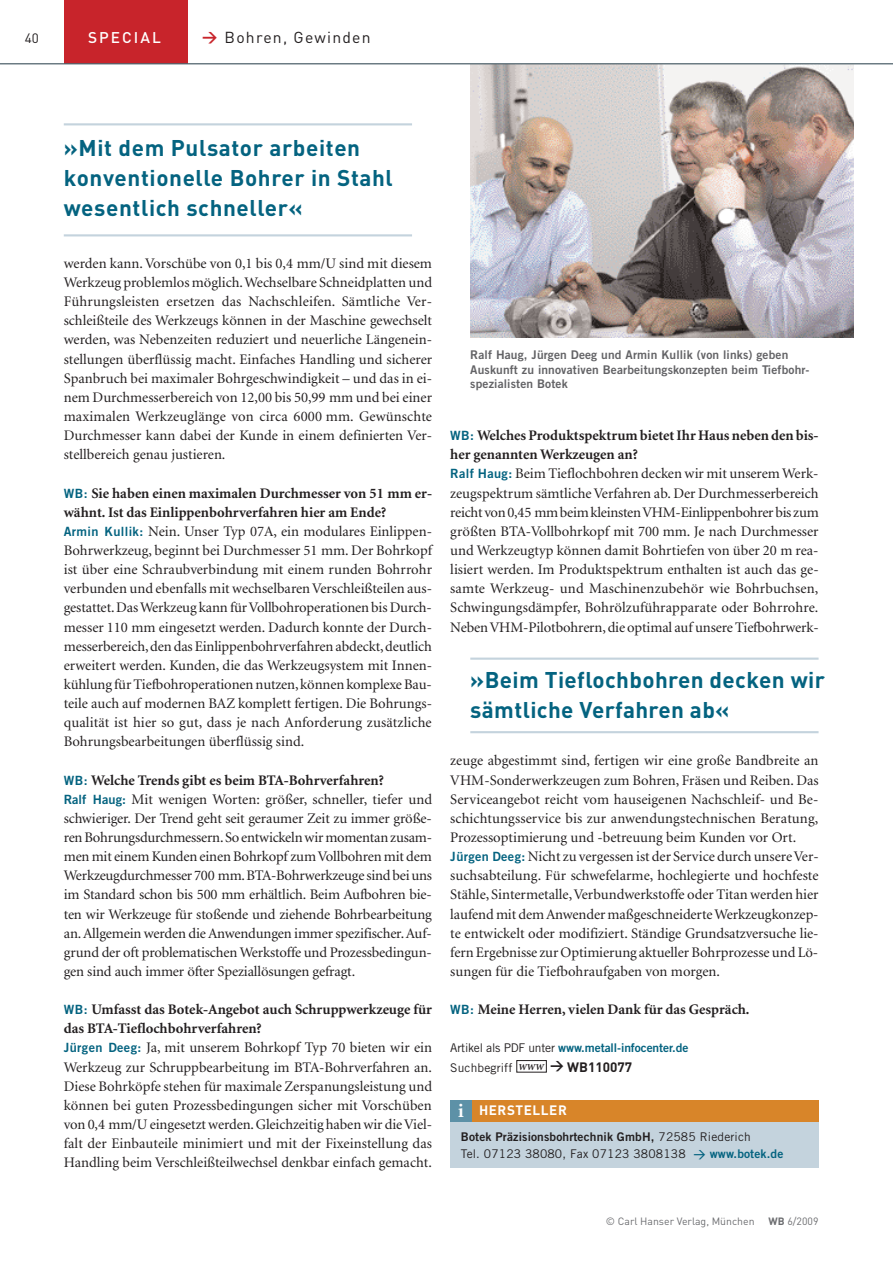
<style>
.page{position:relative;width:893px;height:1263px;background:#fff}
.page>*{position:absolute;margin:0;border:0;box-sizing:border-box;transform-origin:0 0}
.t1{font:700 22.5px/29.7px "DIN";letter-spacing:.025em;color:#046380}
.t2{font:15.75px "DIN";letter-spacing:.08em;color:#231f20}
.t3{font:500 15.3px "DIN";letter-spacing:.135em;color:#fff}
.t4{font:14.7px/19.2px "Minion";color:#231f20}
.t5{font:700 14.7px "Minion";color:#231f20}
.t6{font:700 13.5px "DIN";letter-spacing:.045em;color:#fff}
.t7{font:13.5px "DIN";color:#231f20}
.t8{font:12px/14.9px "Trade Gothic Bold Two";letter-spacing:.01em;color:#636366}
.t9{font:12px "Trade Gothic";letter-spacing:.01em;color:#231f20}
.t10{font:12px "Trade Gothic Bold Two";letter-spacing:.01em;color:#231f20}
.t11{font:12px "Trade Gothic Bold Two";letter-spacing:-.005em;color:#046380}
.t12{font:10.5px "DIN";color:#6c6d70}
.s1{font-weight:700;font-size:15px;color:#c8242b}
.s2{font-family:"Trade Gothic Bold Two";font-size:12.75px;color:#046380}
.s3{font-weight:700}
.s4{font-family:"Trade Gothic Bold Two";font-weight:400;font-size:12.75px;color:#046380}
.s5{font-family:"Trade Gothic";color:#231f20}
.s6{font-family:"Minion";font-weight:700;font-style:italic;font-size:9px}
.s7{font-family:"DIN";font-weight:700;font-size:13.5px}
.s8{font-family:"Minion";font-size:19.5px}
.s9{font-family:"Trade Gothic"}
.s10{font-family:"DIN";font-weight:500;color:#046380}
.s11{font-family:"Trade Gothic Bold Two";color:#046380}
</style>
<div class="page">
<div style="left:64px;top:0;width:124px;height:64px;background:#c8242b"></div>
<div style="left:516px;top:1060px;width:31px;height:12px;border:1px solid #231f20"></div>
<hr style="left:470px;top:731px;width:349px;height:2px;background:#c4d3dd">
<hr style="left:470px;top:658px;width:349px;height:2px;background:#c4d3dd">
<img style="left:470px;top:65px;width:383px;height:272px">
<hr style="left:64px;top:234px;width:348px;height:2px;background:#c4d3dd">
<hr style="left:64px;top:123px;width:348px;height:2px;background:#c4d3dd">
<hr style="left:0;top:63px;width:893px;height:1px;background:#53656e">
<div style="left:450px;top:1121px;width:369px;height:46px;background:#c4d3dd"></div>
<div style="left:472px;top:1100px;width:347px;height:21px;background:#d88529"></div>
<div style="left:450px;top:1100px;width:22px;height:21px;background:#5d91a7"></div>
<p class="t7" style="left:25px;top:31px;width:16px">40</p>
<p class="t3" style="left:88px;top:29px;width:74px">SPECIAL</p>
<p class="t2" style="left:202px;top:29px;width:170px"><span class="s1">&gt;</span> Bohren, Gewinden</p>
<h1 class="t1" style="left:64px;top:134px;width:331px">»Mit dem Pulsator arbeiten konventionelle Bohrer in Stahl wesentlich schneller«</h1>
<p class="t4" style="left:64px;top:255px;width:370px;text-align:justify">werden kann. Vorschübe von 0,1 bis 0,4 mm/U sind mit diesem Werkzeug problemlos möglich.Wechselbare Schneidplatten und Führungsleisten ersetzen das Nachschleifen. Sämtliche Ver&shy;schleißteile des Werkzeugs können in der Maschine gewechselt werden, was Nebenzeiten reduziert und neuerliche Längenein&shy;stellungen überflüssig macht. Einfaches Handling und sicherer Spanbruch bei maximaler Bohrgeschwindigkeit – und das in ei&shy;nem Durchmesserbereich von 12,00 bis 50,99 mm und bei einer maximalen Werkzeuglänge von circa 6000 mm. Gewünschte Durchmesser kann dabei der Kunde in einem definierten Ver&shy;stellbereich genau justieren.</p>
<p class="t4" style="left:64px;top:484px;width:370px"><span class="s2">WB:</span> <span class="s3">Sie haben einen maximalen Durchmesser von 51 mm er&shy;wähnt. Ist das Einlippenbohrverfahren hier am Ende?<br></span><span class="s2">Armin Kullik:</span> Nein. Unser Typ 07A, ein modulares Einlippen-Bohrwerkzeug, beginnt bei Durchmesser 51 mm. Der Bohrkopf ist über eine Schraubverbindung mit einem runden Bohrrohr verbunden und ebenfalls mit wechselbaren Verschleißteilen aus&shy;gestattet.Das Werkzeug kann für Vollbohroperationen bis Durch&shy;messer 110 mm eingesetzt werden. Dadurch konnte der Durch&shy;messerbereich,den das Einlippenbohrverfahren abdeckt,deutlich erweitert werden. Kunden, die das Werkzeugsystem mit Innen&shy;kühlung für Tiefbohroperationen nutzen,können komplexe Bau&shy;teile auch auf modernen BAZ komplett fertigen. Die Bohrungs&shy;qualität ist hier so gut, dass je nach Anforderung zusätzliche Bohrungsbearbeitungen überflüssig sind.</p>
<p class="t4" style="left:64px;top:771px;width:370px"><span class="s2">WB:</span> <span class="s3">Welche Trends gibt es beim BTA-Bohrverfahren?<br></span><span class="s2">Ralf Haug:</span> Mit wenigen Worten: größer, schneller, tiefer und schwieriger. Der Trend geht seit geraumer Zeit zu immer größe&shy;ren Bohrungsdurchmessern.So entwickeln wir momentan zusam&shy;men mit einem Kunden einen Bohrkopf zum Vollbohren mit dem Werkzeugdurchmesser 700 mm.BTA-Bohrwerkzeuge sind bei uns im Standard schon bis 500 mm erhältlich. Beim Aufbohren bie&shy;ten wir Werkzeuge für stoßende und ziehende Bohrbearbeitung an. Allgemein werden die Anwendungen immer spezifischer. Auf&shy;grund der oft problematischen Werkstoffe und Prozessbedingun&shy;gen sind auch immer öfter Speziallösungen gefragt.</p>
<p class="t4" style="left:64px;top:1001px;width:370px"><span class="s2">WB:</span> <span class="s3">Umfasst das Botek-Angebot auch Schruppwerkzeuge für das BTA-Tieflochbohrverfahren?<br></span><span class="s2">Jürgen Deeg:</span> Ja, mit unserem Bohrkopf Typ 70 bieten wir ein Werkzeug zur Schruppbearbeitung im BTA-Bohrverfahren an.<br>Diese Bohrköpfe stehen für maximale Zerspanungsleistung und können bei guten Prozessbedingungen sicher mit Vorschüben von 0,4 mm/U eingesetzt werden. Gleichzeitig haben wir die Viel&shy;falt der Einbauteile minimiert und mit der Fixeinstellung das Handling beim Verschleißteilwechsel denkbar einfach gemacht.</p>
<p class="t8" style="left:470px;top:348px;width:341px">Ralf Haug, Jürgen Deeg und Armin Kullik (von links) geben<br>Auskunft zu innovativen Bearbeitungskonzepten beim Tiefbohr&shy;spezialisten Botek</p>
<p class="t4" style="left:450px;top:427px;width:370px"><span class="s2">WB:</span> <span class="s3">Welches Produktspektrum bietet Ihr Haus neben den bis&shy;her genannten Werkzeugen an?<br></span><span class="s2">Ralf Haug:</span> Beim Tieflochbohren decken wir mit unserem Werk&shy;zeugspektrum sämtliche Verfahren ab. Der Durchmesserbereich reicht von 0,45 mm beim kleinsten VHM-Einlippenbohrer bis zum größten BTA-Vollbohrkopf mit 700 mm. Je nach Durchmesser und Werkzeugtyp können damit Bohrtiefen von über 20 m rea&shy;lisiert werden. Im Produktspektrum enthalten ist auch das ge&shy;samte Werkzeug- und Maschinenzubehör wie Bohrbuchsen, Schwingungsdämpfer, Bohrölzuführapparate oder Bohrrohre.<br>Neben VHM-Pilotbohrern,die optimal auf unsere Tiefbohrwerk-</p>
<h1 class="t1" style="left:470px;top:665px;width:356px">»Beim Tieflochbohren decken wir sämtliche Verfahren ab«</h1>
<p class="t4" style="left:450px;top:752px;width:370px">zeuge abgestimmt sind, fertigen wir eine große Bandbreite an VHM-Sonderwerkzeugen zum Bohren, Fräsen und Reiben. Das Serviceangebot reicht vom hauseigenen Nachschleif- und Be&shy;schichtungsservice bis zur anwendungstechnischen Beratung, Prozessoptimierung und -betreuung beim Kunden vor Ort.<br><span class="s2">Jürgen Deeg:</span> Nicht zu vergessen ist der Service durch unsere Ver&shy;suchsabteilung. Für schwefelarme, hochlegierte und hochfeste Stähle, Sintermetalle,Verbundwerkstoffe oder Titan werden hier laufend mit dem Anwender maßgeschneiderte Werkzeugkonzep&shy;te entwickelt oder modifiziert. Ständige Grundsatzversuche lie&shy;fern Ergebnisse zur Optimierung aktueller Bohrprozesse und Lö&shy;sungen für die Tiefbohraufgaben von morgen.</p>
<p class="t5" style="left:450px;top:1004px;width:301px"><span class="s4">WB:</span> Meine Herren, vielen Dank für das Gespräch.</p>
<p class="t11" style="left:450px;top:1044px;width:240px"><span class="s5">Artikel als PDF unter</span> www.metall-infocenter.de</p>
<p class="t9" style="left:450px;top:1063px;width:183px">Suchbegriff <span class="s6">WWW</span> <span class="s7">&gt; WB110077</span></p>
<p class="t6" style="left:458px;top:1103px;width:110px"><span class="s8">i</span> HERSTELLER</p>
<p class="t10" style="left:461px;top:1132px;width:291px">Botek Präzisionsbohrtechnik GmbH, <span class="s9">72585 Riederich</span></p>
<p class="t9" style="left:461px;top:1149px;width:324px">Tel. 07123 38080, Fax 07123 3808138 <span class="s10">&gt;</span> <span class="s11">www.botek.de</span></p>
<p class="t12" style="left:606px;top:1215px;width:150px">© Carl Hanser Verlag, München</p>
<p class="t12" style="left:769px;top:1215px;width:51px"><span class="s3">WB</span> 6/2009</p>
</div>
